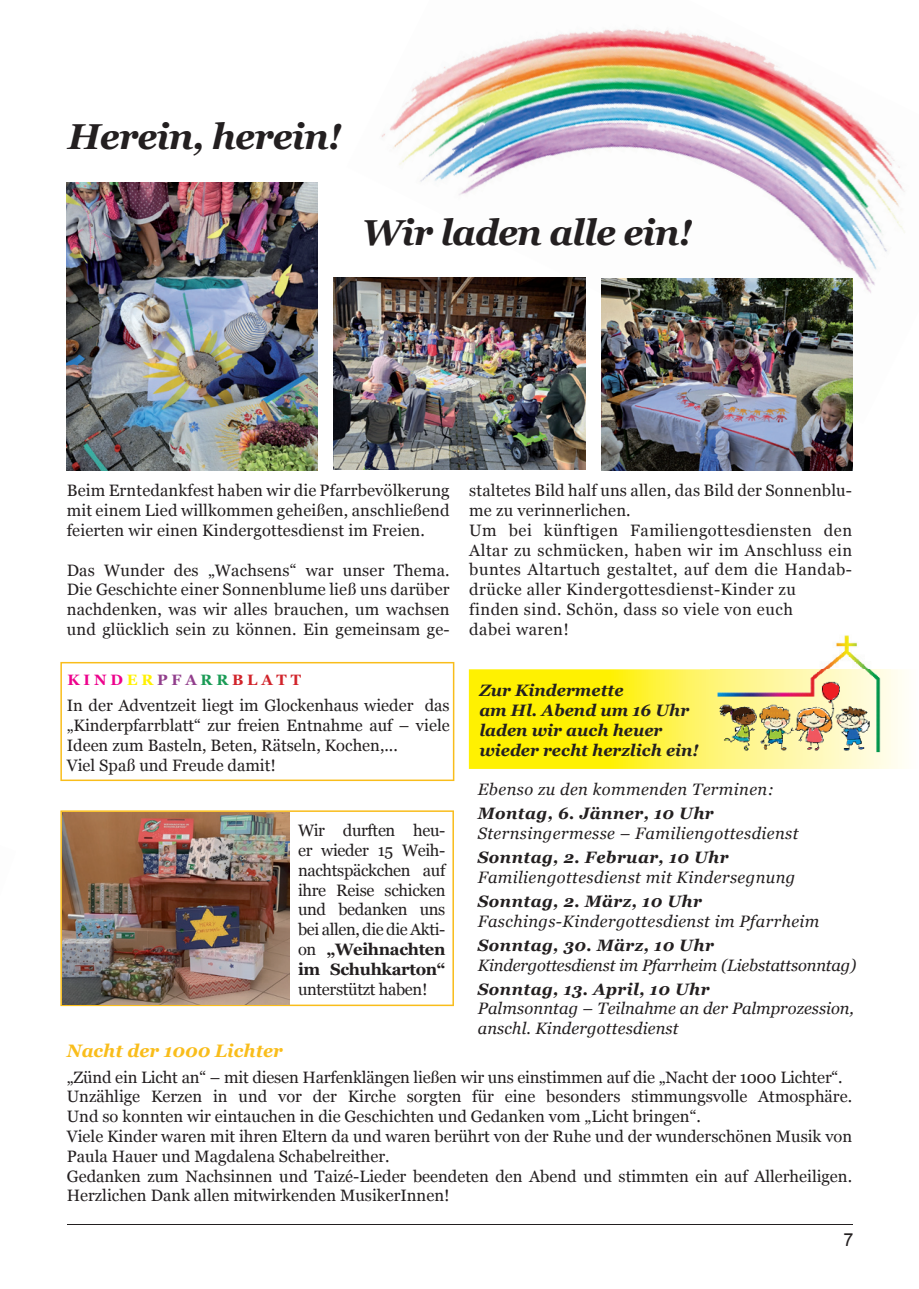
<style>
.page{position:relative;width:919px;height:1289px;background:#fff}
.page>*{position:absolute;margin:0;border:0;box-sizing:border-box;transform-origin:0 0}
.t1{font:italic 700 36px "Georgia";letter-spacing:-.025em;color:#231f20}
.t2{font:italic 700 18px "Georgia";color:#f9bd1b}
.t3{font:18px "Arial";color:#231f20}
.t4{font:16.5px/19.8px "Georgia";color:#231f20;text-align:justify}
.t5{font:16.5px/19.8px "Georgia";letter-spacing:.03em;color:#231f20}
.t6{font:italic 16.5px/19.8px "Georgia";letter-spacing:.025em;color:#231f20}
.t7{font:italic 700 16.5px "Georgia";letter-spacing:.025em;color:#231f20}
.t8{font:italic 700 16.5px/19.8px "Georgia";color:#231f20}
.t9{font:italic 16.5px "Georgia";letter-spacing:-.01em;color:#231f20}
.t10{font:16.5px "Georgia";letter-spacing:-.02em;color:#231f20}
.t11{font:700 15px "Georgia";color:#d1232a}
.s1{color:#ed028c}
.s2{color:#fff101}
.s3{color:#913e8c}
.s4{color:#1a9b55}
.s5{font-weight:700}
</style>
<div class="page">
<hr style="left:67px;top:1224px;width:785px;height:1px;background:#231f20">
<svg style="left:60px;top:810px;width:394px;height:196px"></svg>
<img style="left:439px;top:29px;width:461px;height:372px">
<img style="left:381px;top:29px;width:171px;height:185px">
<img style="left:815px;top:175px;width:90px;height:249px">
<svg style="left:60px;top:662px;width:394px;height:119px"></svg>
<img style="left:601px;top:279px;width:251px;height:191px">
<img style="left:334px;top:278px;width:251px;height:191px">
<img style="left:67px;top:183px;width:251px;height:287px">
<svg style="left:469px;top:669px;width:435px;height:100px;background:#fff22a"></svg>
<img style="left:62px;top:812px;width:227px;height:192px">
<img style="left:710px;top:635px;width:180px;height:129px">
<h1 class="t1" style="left:68px;top:113px;width:275px">Herein, herein!</h1>
<h1 class="t1" style="left:362px;top:209px;width:332px">Wir laden alle ein!</h1>
<p class="t4" style="left:67px;top:481px;width:384px">Beim Erntedankfest haben wir die Pfarrbevölkerung mit einem Lied willkommen geheißen, anschließend feierten wir einen Kindergottesdienst im Freien.</p>
<p class="t4" style="left:67px;top:560px;width:384px">Das Wunder des „Wachsens“ war unser Thema.<br>Die Geschichte einer Sonnenblume ließ uns darüber nachdenken, was wir alles brauchen, um wachsen und glücklich sein zu können. Ein gemeinsam ge-</p>
<p class="t11" style="left:67px;top:669px;width:235px"><span class="s1">K I N D</span> <span class="s2">E R</span> <span class="s3">P F A</span> <span class="s4">R R</span> B L A T T</p>
<p class="t4" style="left:67px;top:696px;width:384px;text-align:left">In der Adventzeit liegt im Glockenhaus wieder das „Kinderpfarrblatt“ zur freien Entnahme auf – viele Ideen zum Basteln, Beten, Rätseln, Kochen,...<br>Viel Spaß und Freude damit!</p>
<p class="t4" style="left:298px;top:820px;width:149px">Wir durften heu&shy;er wieder 15 Weih&shy;nachtspäckchen auf ihre Reise schicken und bedanken uns bei allen, die die Akti&shy;on <span class="s5">„Weihnachten im Schuhkarton“</span></p>
<p class="t10" style="left:298px;top:978px;width:131px">unterstützt haben!</p>
<p class="t2" style="left:67px;top:1038px;width:217px">Nacht der 1000 Lichter</p>
<p class="t5" style="left:469px;top:481px;width:384px">staltetes Bild half uns allen, das Bild der Sonnenblu&shy;me zu verinnerlichen.<br>Um bei künftigen Familiengottesdiensten den Altar zu schmücken, haben wir im Anschluss ein buntes Altartuch gestaltet, auf dem die Handab&shy;drücke aller Kindergottesdienst-Kinder zu<br>finden sind. Schön, dass so viele von euch<br>dabei waren!</p>
<p class="t8" style="left:479px;top:680px;width:221px">Zur Kindermette<br>am Hl. Abend um 16 Uhr laden wir auch heuer wieder recht herzlich ein!</p>
<p class="t6" style="left:477px;top:779px;width:298px">Ebenso zu den kommenden Terminen:</p>
<p class="t7" style="left:477px;top:802px;width:237px">Montag, 6. Jänner, 10 Uhr</p>
<p class="t6" style="left:477px;top:823px;width:322px">Sternsingermesse – Familiengottesdienst</p>
<p class="t7" style="left:477px;top:846px;width:252px">Sonntag, 2. Februar, 10 Uhr</p>
<p class="t6" style="left:477px;top:867px;width:319px">Familiengottesdienst mit Kindersegnung</p>
<p class="t7" style="left:477px;top:890px;width:225px">Sonntag, 2. März, 10 Uhr</p>
<p class="t6" style="left:477px;top:911px;width:343px">Faschings-Kindergottesdienst im Pfarrheim</p>
<p class="t7" style="left:477px;top:934px;width:237px">Sonntag, 30. März, 10 Uhr</p>
<p class="t9" style="left:477px;top:954px;width:380px">Kindergottesdienst im Pfarrheim (Liebstattsonntag)</p>
<p class="t7" style="left:477px;top:978px;width:233px">Sonntag, 13. April, 10 Uhr</p>
<p class="t6" style="left:477px;top:998px;width:378px">Palmsonntag – Teilnahme an der Palmprozession, anschl. Kindergottesdienst</p>
<p class="t4" style="left:67px;top:1067px;width:786px;text-align:left">„Zünd ein Licht an“ – mit diesen Harfenklängen ließen wir uns einstimmen auf die „Nacht der 1000 Lichter“.<br>Unzählige Kerzen in und vor der Kirche sorgten für eine besonders stimmungsvolle Atmosphäre.<br>Und so konnten wir eintauchen in die Geschichten und Gedanken vom „Licht bringen“.<br>Viele Kinder waren mit ihren Eltern da und waren berührt von der Ruhe und der wunderschönen Musik von Paula Hauer und Magdalena Schabelreither.<br>Gedanken zum Nachsinnen und Taizé-Lieder beendeten den Abend und stimmten ein auf Allerheiligen.<br>Herzlichen Dank allen mitwirkenden MusikerInnen!</p>
<p class="t3" style="left:843px;top:1227px;width:12px">7</p>
</div>
